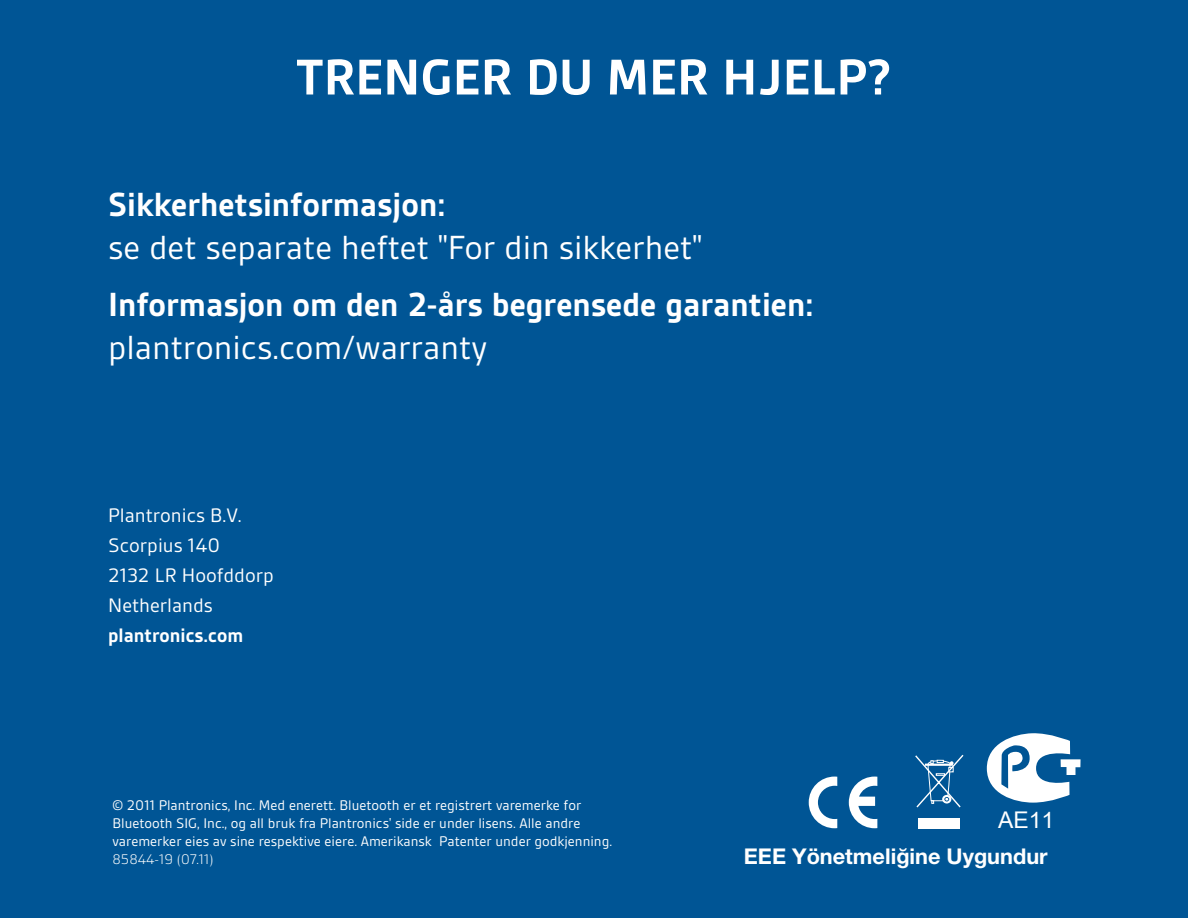
<style>
.page{position:relative;width:1188px;height:918px;background:#005595}
.page>*{position:absolute;margin:0;border:0;box-sizing:border-box;transform-origin:0 0}
.t1{font:700 54px "Gesta";color:#fff}
.t2{font:700 36px "Gesta";color:#fff}
.t3{font:36px "Gesta";color:#fff}
.t4{font:22.95px "Arial Unicode";color:#fff}
.t5{font:700 21.75px "Helvetica Neue CELT";color:#fff}
.t6{font:21px/30px "Gesta";color:#fff}
.t7{font:700 21px "Gesta";color:#fff}
.t8{font:15px/18px "Gesta";color:#fff}
.t9{font:300 15px "Gesta";color:#fff}
</style>
<div class="page">
<svg style="left:809px;top:777px;width:28px;height:51px"></svg>
<svg style="left:849px;top:777px;width:28px;height:51px"></svg>
<svg style="left:987px;top:733px;width:94px;height:70px"></svg>
<div style="left:918px;top:818px;width:42px;height:10px;background:#fff"></div>
<svg style="left:915px;top:754px;width:49px;height:54px"></svg>
<h1 class="t1" style="left:296px;top:49px;width:598px">TRENGER DU MER HJELP?</h1>
<h2 class="t2" style="left:108px;top:186px;width:339px">Sikkerhetsinformasjon:</h2>
<h2 class="t3" style="left:108px;top:229px;width:596px">se det separate heftet "For din sikkerhet"</h2>
<h2 class="t2" style="left:108px;top:286px;width:701px">Informasjon om den 2-års begrensede garantien:</h2>
<h2 class="t3" style="left:108px;top:329px;width:381px">plantronics.com/warranty</h2>
<h3 class="t6" style="left:108px;top:500px;width:167px">Plantronics B.V.<br>Scorpius 140<br>2132 LR Hoofddorp<br>Netherlands</h3>
<h3 class="t7" style="left:108px;top:624px;width:137px">plantronics.com</h3>
<p class="t8" style="left:112px;top:796px;width:501px">© 2011 Plantronics, Inc. Med enerett. Bluetooth er et registrert varemerke for<br>Bluetooth SIG, Inc., og all bruk fra Plantronics' side er under lisens. Alle andre varemerker eies av sine respektive eiere. Amerikansk Patenter under godkjenning.</p>
<p class="t9" style="left:112px;top:851px;width:103px">85844-19 (07.11)</p>
<h3 class="t4" style="left:998px;top:803px;width:58px">AE11</h3>
<h3 class="t5" style="left:744px;top:843px;width:305px">EEE Yönetmeliğine Uygundur</h3>
</div>
